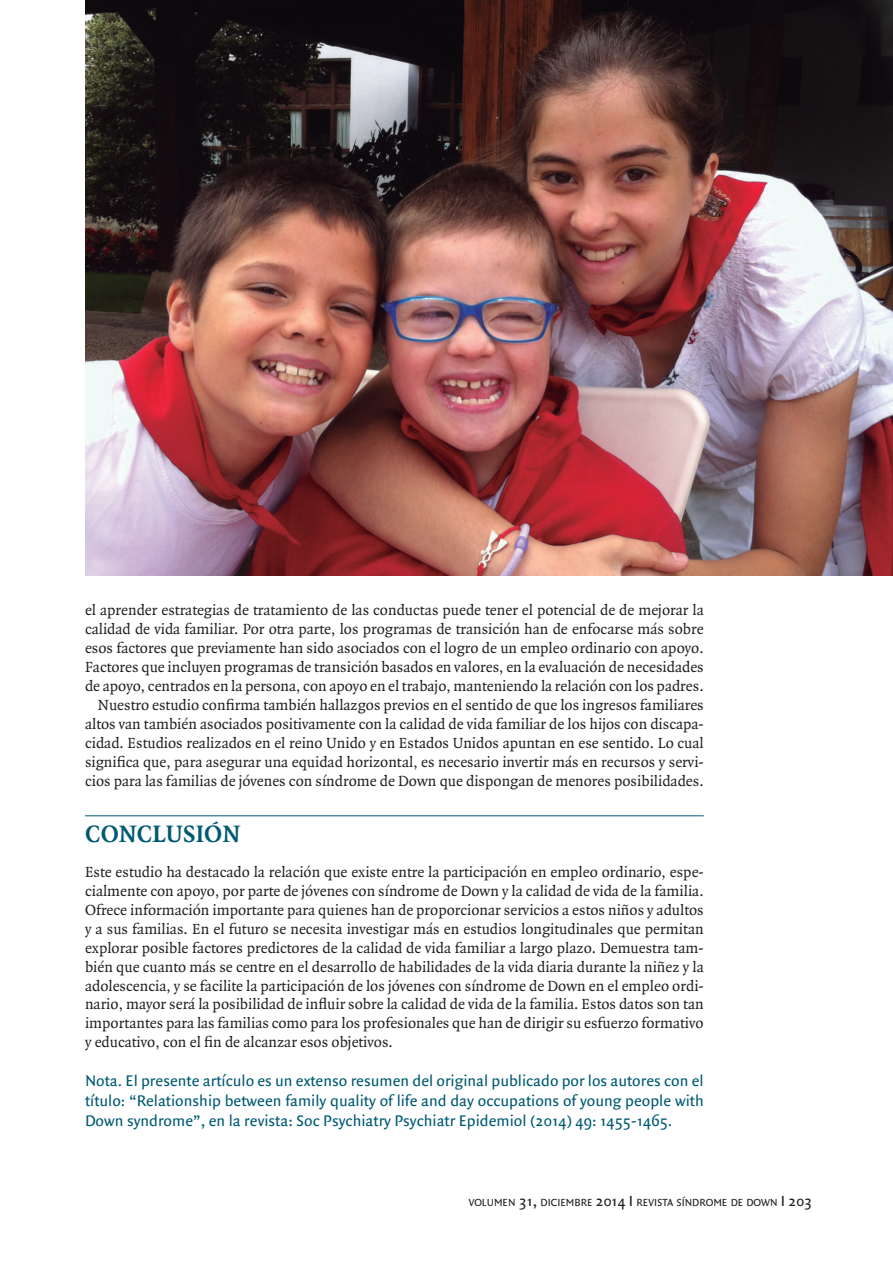
<style>
.page{position:relative;width:893px;height:1263px;background:#fff}
.page>*{position:absolute;margin:0;border:0;box-sizing:border-box;transform-origin:0 0}
.Título_1{font:700 25.5px "Quadraat";color:#005a74}
.t1{font:16.5px/19.8px "Quadraat Sans";color:#005a74;text-align:justify}
.Normal_sin_meter{font:15.75px/18.9px "Quadraat";color:#231f20;text-align:justify}
.t2{font:10.95px "Quadraat Sans";color:#231f20}
.s1{font-size:15.75px}
</style>
<div class="page">
<hr style="left:85px;top:815px;width:619px;height:1px;background:#005a74">
<img style="left:85px;top:0;width:808px;height:575px">
<p class="Normal_sin_meter" style="left:85px;top:601px;width:620px">el aprender estrategias de tratamiento de las conductas puede tener el potencial de de mejorar la calidad de vida familiar. Por otra parte, los programas de transición han de enfocarse más sobre esos factores que previamente han sido asociados con el logro de un empleo ordinario con apoyo.<br>Factores que incluyen programas de transición basados en valores, en la evaluación de necesidades de apoyo, centrados en la persona, con apoyo en el trabajo, manteniendo la relación con los padres.</p>
<p class="Normal_sin_meter" style="left:85px;top:696px;width:620px;text-indent:13px">Nuestro estudio confirma también hallazgos previos en el sentido de que los ingresos familiares altos van también asociados positivamente con la calidad de vida familiar de los hijos con discapa&shy;cidad. Estudios realizados en el reino Unido y en Estados Unidos apuntan en ese sentido. Lo cual significa que, para asegurar una equidad horizontal, es necesario invertir más en recursos y servi&shy;cios para las familias de jóvenes con síndrome de Down que dispongan de menores posibilidades.</p>
<p class="Título_1" style="left:85px;top:820px;width:157px">CONCLUSIÓN</p>
<p class="Normal_sin_meter" style="left:85px;top:863px;width:620px">Este estudio ha destacado la relación que existe entre la participación en empleo ordinario, espe&shy;cialmente con apoyo, por parte de jóvenes con síndrome de Down y la calidad de vida de la familia.<br>Ofrece información importante para quienes han de proporcionar servicios a estos niños y adultos y a sus familias. En el futuro se necesita investigar más en estudios longitudinales que permitan explorar posible factores predictores de la calidad de vida familiar a largo plazo. Demuestra tam&shy;bién que cuanto más se centre en el desarrollo de habilidades de la vida diaria durante la niñez y la adolescencia, y se facilite la participación de los jóvenes con síndrome de Down en el empleo ordi&shy;nario, mayor será la posibilidad de influir sobre la calidad de vida de la familia. Estos datos son tan importantes para las familias como para los profesionales que han de dirigir su esfuerzo formativo y educativo, con el fin de alcanzar esos objetivos.</p>
<p class="t1" style="left:85px;top:1071px;width:620px">Nota. El presente artículo es un extenso resumen del original publicado por los autores con el título: “Relationship between family quality of life and day occupations of young people with Down syndrome”, en la revista: Soc Psychiatry Psychiatr Epidemiol (2014) 49: 1455-1465.</p>
<p class="t2" style="left:469px;top:1196px;width:345px">VOLUMEN <span class="s1">31,</span> DICIEMBRE <span class="s1">2014 I</span> REVISTA SÍNDROME DE DOWN <span class="s1">I 203</span></p>
</div>
